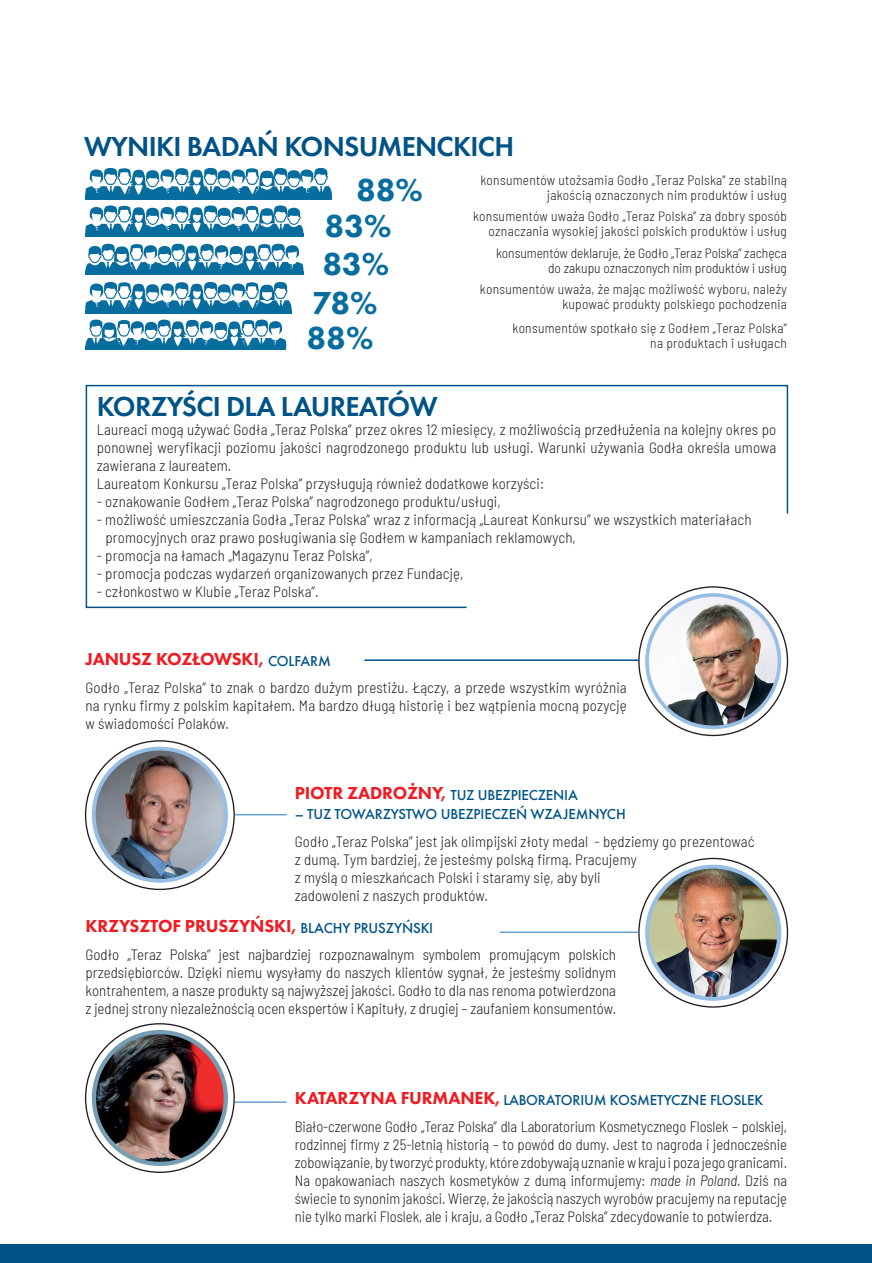
<style>
.page{position:relative;width:872px;height:1263px;background:#fff}
.page>*{position:absolute;margin:0;border:0;box-sizing:border-box;transform-origin:0 0}
.t1{font:800 33px "Futura PT";color:#076c9e}
.t2{font:600 28.5px "Futura PT";letter-spacing:-.025em;color:#005387}
.t3{font:800 18px "Futura PT";letter-spacing:-.01em;color:#ee1d23}
.t4{font:300 semi-condensed 15px/18px "Barlow";letter-spacing:.01em;color:#231f20;text-align:justify}
.t5{font:500 15px "Futura PT";letter-spacing:-.01em;color:#005387}
.t6{font:300 semi-condensed 13.5px/15px "Barlow";letter-spacing:.02em;color:#231f20;text-align:right}
.t7{font:300 semi-condensed 13.5px/15px "Barlow";color:#231f20;text-align:right}
.s1{font-weight:500;font-size:15px;color:#005387}
.s2{font-weight:800;font-size:18px;color:#ee1d23}
.s3{font-style:italic}
</style>
<div class="page">
<div style="left:86px;top:385px;width:702px;height:223px;border:2px solid #005387"></div>
<svg style="left:434px;top:486px;width:355px;height:483px"></svg>
<div style="left:0;top:1244px;width:872px;height:19px;background:#005387"></div>
<img style="left:647px;top:868px;width:132px;height:131px">
<div style="left:645px;top:865px;width:136px;height:136px;border:4px solid #97bee5;border-radius:50%"></div>
<img style="left:647px;top:597px;width:132px;height:130px">
<div style="left:645px;top:593px;width:136px;height:136px;border:4px solid #97bee5;border-radius:50%"></div>
<img style="left:94px;top:748px;width:132px;height:133px;border-radius:66px">
<div style="left:92px;top:747px;width:136px;height:136px;border:4px solid #97bee5;border-radius:50%"></div>
<img style="left:94px;top:1032px;width:132px;height:132px;border-radius:66px">
<div style="left:92px;top:1030px;width:136px;height:136px;border:4px solid #759db3;border-radius:50%"></div>
<div style="left:85px;top:195px;width:247px;height:5px;background:#076c9e"></div>
<hr style="left:85px;top:233px;width:218px;height:4px;background:#076c9e">
<hr style="left:85px;top:271px;width:218px;height:4px;background:#076c9e">
<hr style="left:85px;top:310px;width:207px;height:4px;background:#076c9e">
<hr style="left:85px;top:346px;width:201px;height:4px;background:#076c9e">
<svg style="left:85px;top:167px;width:247px;height:28px"></svg>
<svg style="left:85px;top:205px;width:219px;height:29px"></svg>
<svg style="left:85px;top:243px;width:218px;height:28px"></svg>
<svg style="left:85px;top:282px;width:207px;height:28px"></svg>
<svg style="left:85px;top:319px;width:201px;height:27px"></svg>
<hr style="left:364px;top:659px;width:274px;height:2px;background:#005387">
<hr style="left:500px;top:931px;width:138px;height:2px;background:#649fce">
<hr style="left:235px;top:814px;width:52px;height:1px;background:#649fce">
<hr style="left:235px;top:1101px;width:52px;height:2px;background:#649fce">
<p class="t2" style="left:84px;top:128px;width:431px">WYNIKI BADAŃ KONSUMENCKICH</p>
<p class="t1" style="left:356px;top:169px;width:68px">88%</p>
<p class="t1" style="left:324px;top:205px;width:68px">83%</p>
<p class="t1" style="left:322px;top:243px;width:68px">83%</p>
<p class="t1" style="left:312px;top:282px;width:67px">78%</p>
<p class="t1" style="left:306px;top:317px;width:68px">88%</p>
<p class="t6" style="left:480px;top:172px;width:308px">konsumentów utożsamia Godło „Teraz Polska” ze stabilną jakością oznaczonych nim produktów i usług</p>
<p class="t6" style="left:473px;top:208px;width:315px">konsumentów uważa Godło „Teraz Polska” za dobry sposób oznaczania wysokiej jakości polskich produktów i usług</p>
<p class="t7" style="left:496px;top:245px;width:292px">konsumentów deklaruje, że Godło „Teraz Polska” zachęca do zakupu oznaczonych nim produktów i usług</p>
<p class="t6" style="left:480px;top:280px;width:308px">konsumentów uważa, że mając możliwość wyboru, należy kupować produkty polskiego pochodzenia</p>
<p class="t6" style="left:512px;top:320px;width:276px">konsumentów spotkało się z Godłem „Teraz Polska” na produktach i usługach</p>
<p class="t2" style="left:97px;top:389px;width:342px">KORZYŚCI DLA LAUREATÓW</p>
<p class="t4" style="left:97px;top:419px;width:681px">Laureaci mogą używać Godła „Teraz Polska” przez okres 12 miesięcy, z możliwością przedłużenia na kolejny okres po ponownej weryfikacji poziomu jakości nagrodzonego produktu lub usługi. Warunki używania Godła określa umowa zawierana z laureatem.</p>
<p class="t4" style="left:97px;top:473px;width:449px">Laureatom Konkursu „Teraz Polska” przysługują również dodatkowe korzyści:</p>
<p class="t4" style="left:97px;top:491px;width:405px">- oznakowanie Godłem „Teraz Polska” nagrodzonego produktu/usługi,</p>
<p class="t4" style="left:97px;top:509px;width:656px">- możliwość umieszczania Godła „Teraz Polska” wraz z informacją „Laureat Konkursu” we wszystkich materiałach</p>
<p class="t4" style="left:105px;top:527px;width:472px">promocyjnych oraz prawo posługiwania się Godłem w kampaniach reklamowych,</p>
<p class="t4" style="left:97px;top:545px;width:277px">- promocja na łamach „Magazynu Teraz Polska”,</p>
<p class="t4" style="left:97px;top:563px;width:368px">- promocja podczas wydarzeń organizowanych przez Fundację,</p>
<p class="t4" style="left:97px;top:581px;width:223px">- członkostwo w Klubie „Teraz Polska”.</p>
<p class="t3" style="left:86px;top:648px;width:247px">JANUSZ KOZŁOWSKI, <span class="s1">COLFARM</span></p>
<p class="t4" style="left:86px;top:678px;width:542px">Godło „Teraz Polska” to znak o bardzo dużym prestiżu. Łączy, a przede wszystkim wyróżnia na rynku firmy z polskim kapitałem. Ma bardzo długą historię i bez wątpienia mocną pozycję w świadomości Polaków.</p>
<p class="t5" style="left:295px;top:786px;width:285px"><span class="s2">PIOTR ZADROŻNY,</span> TUZ UBEZPIECZENIA</p>
<p class="t5" style="left:295px;top:805px;width:332px">– TUZ TOWARZYSTWO UBEZPIECZEŃ WZAJEMNYCH</p>
<p class="t4" style="left:295px;top:831px;width:461px">Godło „Teraz Polska” jest jak olimpijski złoty medal - będziemy go prezentować</p>
<p class="t4" style="left:295px;top:849px;width:344px;text-align:left">z dumą. Tym bardziej, że jesteśmy polską firmą. Pracujemy z myślą o mieszkańcach Polski i staramy się, aby byli zadowoleni z naszych produktów.</p>
<p class="t3" style="left:86px;top:914px;width:349px">KRZYSZTOF PRUSZYŃSKI, <span class="s1">BLACHY PRUSZYŃSKI</span></p>
<p class="t4" style="left:86px;top:944px;width:532px">Godło „Teraz Polska” jest najbardziej rozpoznawalnym symbolem promującym polskich przedsiębiorców. Dzięki niemu wysyłamy do naszych klientów sygnał, że jesteśmy solidnym kontrahentem, a nasze produkty są najwyższej jakości. Godło to dla nas renoma potwierdzona z jednej strony niezależnością ocen ekspertów i Kapituły, z drugiej – zaufaniem konsumentów.</p>
<p class="t5" style="left:295px;top:1091px;width:470px"><span class="s2">KATARZYNA FURMANEK,</span> LABORATORIUM KOSMETYCZNE FLOSLEK</p>
<p class="t4" style="left:295px;top:1117px;width:494px">Biało-czerwone Godło „Teraz Polska” dla Laboratorium Kosmetycznego Floslek – polskiej, rodzinnej firmy z 25-letnią historią – to powód do dumy. Jest to nagroda i jednocześnie zobowiązanie, by tworzyć produkty, które zdobywają uznanie w kraju i poza jego granicami.<br>Na opakowaniach naszych kosmetyków z dumą informujemy: <span class="s3">made in Poland</span>. Dziś na świecie to synonim jakości. Wierzę, że jakością naszych wyrobów pracujemy na reputację nie tylko marki Floslek, ale i kraju, a Godło „Teraz Polska” zdecydowanie to potwierdza.</p>
</div>
